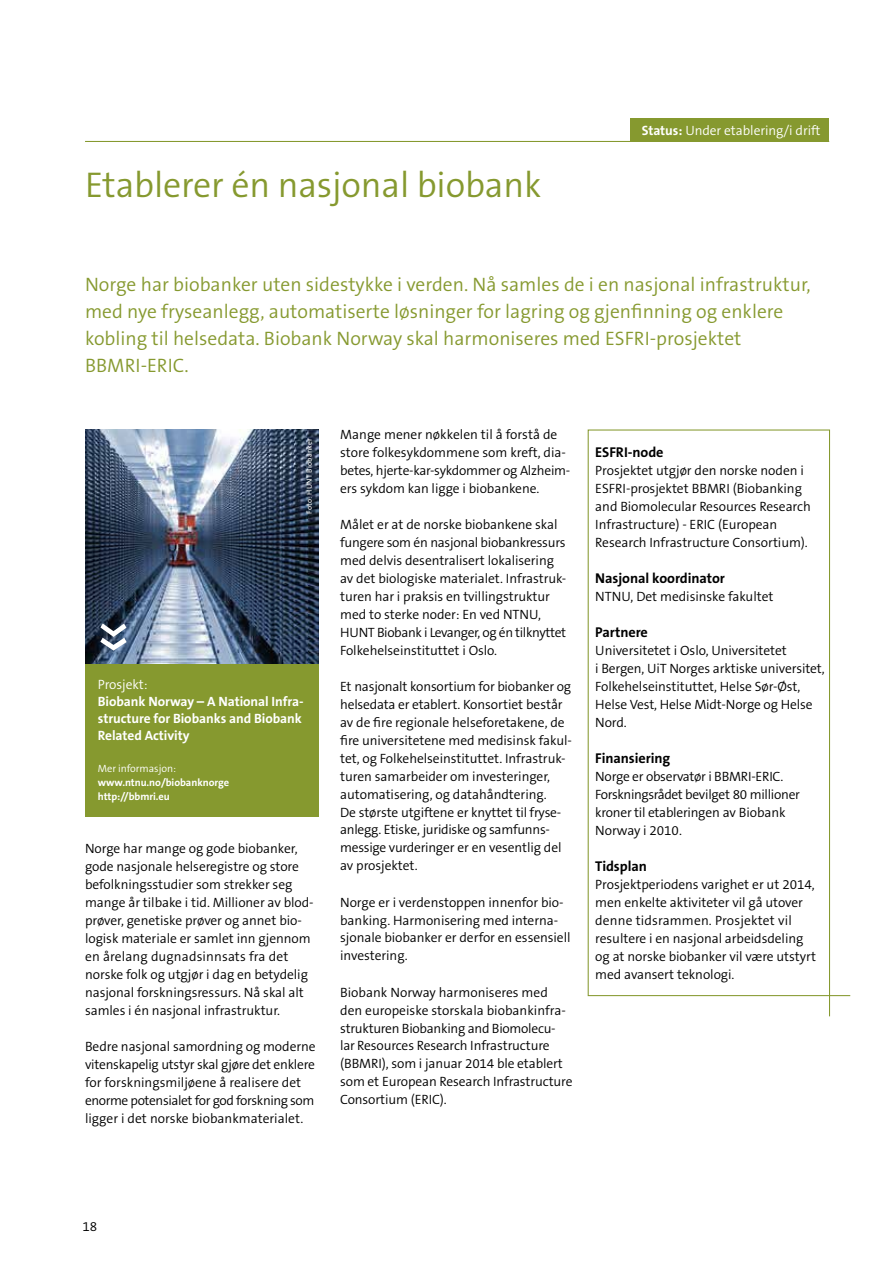
<style>
.page{position:relative;width:893px;height:1263px;background:#fff}
.page>*{position:absolute;margin:0;border:0;box-sizing:border-box;transform-origin:0 0}
.t1{font:300 36px "The Sans B4";letter-spacing:-.005em;color:#86992f}
.t2{font:300 19.5px/27px "The Sans B4";color:#86992f}
.t3{font:700 14.25px "The Sans B7";letter-spacing:-.005em;color:#000}
.t4{font:300 13.5px/18px "The Sans B4";letter-spacing:-.005em;color:#000}
.t5{font:700 13.5px/17.2px "The Sans B7";letter-spacing:-.005em;color:#fff;text-align:justify}
.t6{font:300 13.5px "The Sans B4";letter-spacing:-.005em;color:#fff}
.t7{font:700 10.5px/14.2px "The Sans B7";letter-spacing:-.005em;color:#fff}
.t8{font:300 10.5px "The Sans B4";letter-spacing:-.005em;color:#fff}
.t9{font:7.5px "The Sans B5 Plain";letter-spacing:.02em;color:#fff}
.s1{font-family:"The Sans B7";font-weight:700}
</style>
<div class="page">
<div style="left:85px;top:663px;width:234px;height:154px;background:#86992f"></div>
<img style="left:85px;top:429px;width:234px;height:234px">
<div style="left:588px;top:429px;width:242px;height:567px;border:1px solid #86992f"></div>
<svg style="left:829px;top:995px;width:21px;height:21px"></svg>
<svg style="left:100px;top:623px;width:27px;height:28px"></svg>
<div style="left:631px;top:118px;width:198px;height:24px;background:#86992f"></div>
<hr style="left:85px;top:141px;width:744px;height:1px;background:#86992f">
<h1 class="t1" style="left:85px;top:166px;width:458px">Etablerer én nasjonal biobank</h1>
<p class="t6" style="left:642px;top:123px;width:180px"><span class="s1">Status:</span> Under etablering/i drift</p>
<p class="t2" style="left:85px;top:272px;width:727px">Norge har biobanker uten sidestykke i verden. Nå samles de i en nasjonal infrastruktur, med nye fryseanlegg, automatiserte løsninger for lagring og gjenfinning og enklere kobling til helsedata. Biobank Norway skal harmoniseres med ESFRI-prosjektet BBMRI-ERIC.</p>
<p class="t9" style="left:305px;top:514px;width:77px;rotate:-90deg">Foto: HUNT Biobanker</p>
<p class="t6" style="left:98px;top:677px;width:51px">Prosjekt:</p>
<p class="t5" style="left:98px;top:693px;width:207px">Biobank Norway – A National Infra&shy;structure for Biobanks and Biobank Related Activity</p>
<p class="t8" style="left:98px;top:763px;width:80px">Mer informasjon:</p>
<p class="t7" style="left:98px;top:776px;width:133px">www.ntnu.no/biobanknorge http://bbmri.eu</p>
<p class="t4" style="left:85px;top:839px;width:230px">Norge har mange og gode biobanker, gode nasjonale helseregistre og store befolkningsstudier som strekker seg mange år tilbake i tid. Millioner av blod&shy;prøver, genetiske prøver og annet bio&shy;logisk materiale er samlet inn gjennom en årelang dugnadsinnsats fra det norske folk og utgjør i dag en betydelig nasjonal forskningsressurs. Nå skal alt samles i én nasjonal infrastruktur.</p>
<p class="t4" style="left:85px;top:1037px;width:232px">Bedre nasjonal samordning og moderne vitenskapelig utstyr skal gjøre det enklere for forskningsmiljøene å realisere det enorme potensialet for god forskning som ligger i det norske biobankmaterialet.</p>
<p class="t4" style="left:340px;top:425px;width:232px">Mange mener nøkkelen til å forstå de store folkesykdommene som kreft, dia&shy;betes, hjerte-kar-sykdommer og Alzheim&shy;ers sykdom kan ligge i biobankene.</p>
<p class="t4" style="left:340px;top:515px;width:228px">Målet er at de norske biobankene skal fungere som én nasjonal biobankressurs med delvis desentralisert lokalisering av det biologiske materialet. Infrastruk&shy;turen har i praksis en tvillingstruktur med to sterke noder: En ved NTNU, HUNT Biobank i Levanger, og én tilknyttet Folkehelseinstituttet i Oslo.</p>
<p class="t4" style="left:340px;top:677px;width:233px">Et nasjonalt konsortium for biobanker og helsedata er etablert. Konsortiet består av de fire regionale helseforetakene, de fire universitetene med medisinsk fakul&shy;tet, og Folkehelseinstituttet. Infrastruk&shy;turen samarbeider om investeringer, automatisering, og datahåndtering.<br>De største utgiftene er knyttet til fryse&shy;anlegg. Etiske, juridiske og samfunns&shy;messige vurderinger er en vesentlig del av prosjektet.</p>
<p class="t4" style="left:340px;top:893px;width:232px">Norge er i verdenstoppen innenfor bio&shy;banking. Harmonisering med interna&shy;sjonale biobanker er derfor en essensiell investering.</p>
<p class="t4" style="left:340px;top:983px;width:234px">Biobank Norway harmoniseres med den europeiske storskala biobankinfra&shy;strukturen Biobanking and Biomolecu&shy;lar Resources Research Infrastructure (BBMRI), som i januar 2014 ble etablert som et European Research Infrastructure Consortium (ERIC).</p>
<p class="t3" style="left:595px;top:444px;width:70px">ESFRI-node</p>
<p class="t4" style="left:595px;top:461px;width:217px">Prosjektet utgjør den norske noden i ESFRI-prosjektet BBMRI (Biobanking and Biomolecular Resources Research Infrastructure) - ERIC (European Research Infrastructure Consortium).</p>
<p class="t3" style="left:595px;top:570px;width:131px">Nasjonal koordinator</p>
<p class="t4" style="left:595px;top:587px;width:180px">NTNU, Det medisinske fakultet</p>
<p class="t3" style="left:595px;top:624px;width:54px">Partnere</p>
<p class="t4" style="left:595px;top:641px;width:231px">Universitetet i Oslo, Universitetet<br>i Bergen, UiT Norges arktiske universitet, Folkehelseinstituttet, Helse Sør-Øst, Helse Vest, Helse Midt-Norge og Helse Nord.</p>
<p class="t3" style="left:595px;top:750px;width:77px">Finansiering</p>
<p class="t4" style="left:595px;top:767px;width:206px">Norge er observatør i BBMRI-ERIC.<br>Forskningsrådet bevilget 80 millioner kroner til etableringen av Biobank<br>Norway i 2010.</p>
<p class="t3" style="left:595px;top:858px;width:53px">Tidsplan</p>
<p class="t4" style="left:595px;top:875px;width:222px">Prosjektperiodens varighet er ut 2014, men enkelte aktiviteter vil gå utover denne tidsrammen. Prosjektet vil resultere i en nasjonal arbeidsdeling og at norske biobanker vil være utstyrt med avansert teknologi.</p>
<p class="t4" style="left:82px;top:1217px;width:16px">18</p>
</div>
